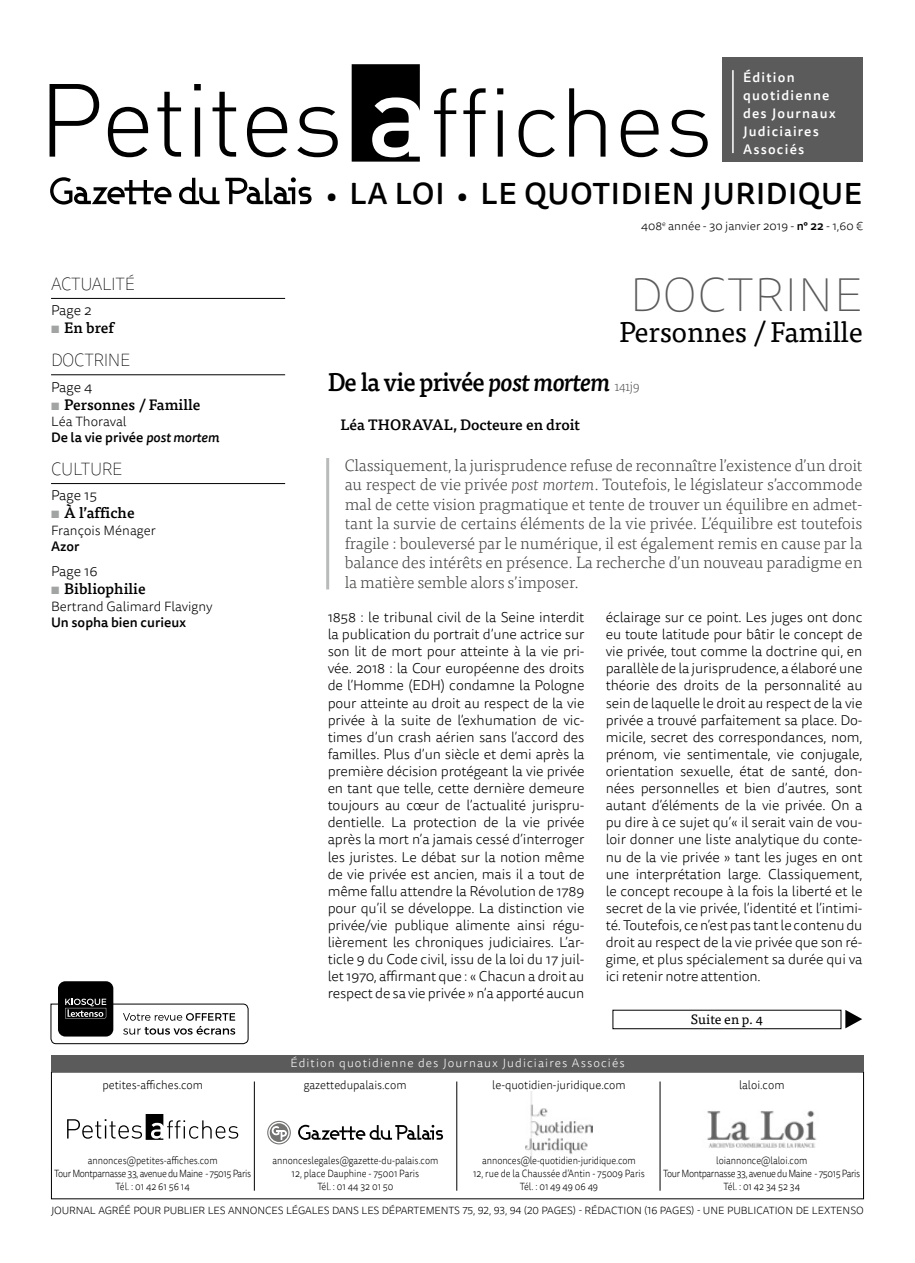
<style>
.page{position:relative;width:915px;height:1263px;background:#fff}
.page>*{position:absolute;margin:0;border:0;box-sizing:border-box;transform-origin:0 0}
.t1{font:100 48px "Tisa Sans OT";letter-spacing:.01em;color:#5b5b5b}
.t2{font:500 30px "Tisa Sans OT";letter-spacing:.02em;color:#000}
.t3{font:28.5px "Tisa OT";letter-spacing:-.01em;color:#000}
.t4{font:500 25.5px "Tisa OT";letter-spacing:-.03em;color:#000;scale:.95 1}
.t5{font:100 18px "Tisa Sans OT";letter-spacing:-.02em;color:#000;scale:.95 1}
.t6{font:300 16.5px/19.5px "Tisa OT";letter-spacing:-.01em;color:#444443;text-align:justify}
.t7{font:500 15px "Tisa OT";color:#000}
.t8{font:300 14.25px/17.1px "Tisa Sans OT";letter-spacing:-.01em;color:#000;text-align:justify}
.t9{font:500 13.5px/16.2px "Tisa Sans OT";color:#000}
.t10{font:500 13.5px/18px "Tisa Sans OT";letter-spacing:.09em;color:#fff}
.t11{font:300 13.5px "Tisa Sans OT";color:#000}
.t12{font:13.5px "Tisa OT";color:#000}
.t13{font:300 12px "Tisa Sans OT";color:#000;scale:.95 1}
.t14{font:300 12px "Tisa Sans OT";letter-spacing:.09em;color:#fff}
.t15{font:300 12px "Tisa Sans OT";color:#000}
.t16{font:300 10.5px/12.6px "Tisa Sans OT";letter-spacing:-.04em;color:#000;text-align:center;scale:.88 1}
.t17{font:300 10.5px/12.6px "Tisa Sans OT";letter-spacing:-.01em;color:#000;text-align:center;scale:.88 1}
.t18{font:300 10.5px "Tisa Sans OT";letter-spacing:-.01em;color:#000}
.s1{font-size:27px}
.s2{font-weight:700;color:#a2a3a3}
.s3{font-weight:300}
.s4{font-style:italic}
.s5{font-weight:500}
.s6{font-weight:300;font-size:13.5px;color:#5b5b5b}
</style>
<div class="page">
<div style="left:721px;top:58px;width:140px;height:104px;background:#5b5b5b"></div>
<hr style="left:732px;top:70px;width:1px;height:83px;background:#fff">
<svg style="left:50px;top:84px;width:49px;height:73px"></svg>
<svg style="left:108px;top:107px;width:40px;height:50px"></svg>
<svg style="left:157px;top:92px;width:24px;height:65px"></svg>
<svg style="left:194px;top:84px;width:7px;height:73px"></svg>
<svg style="left:212px;top:92px;width:24px;height:65px"></svg>
<svg style="left:247px;top:107px;width:40px;height:50px"></svg>
<svg style="left:297px;top:107px;width:40px;height:50px"></svg>
<svg style="left:351px;top:64px;width:68px;height:98px"></svg>
<svg style="left:434px;top:88px;width:22px;height:69px"></svg>
<svg style="left:463px;top:88px;width:22px;height:69px"></svg>
<svg style="left:497px;top:88px;width:6px;height:69px"></svg>
<svg style="left:518px;top:110px;width:36px;height:47px"></svg>
<svg style="left:569px;top:88px;width:36px;height:69px"></svg>
<svg style="left:620px;top:110px;width:38px;height:47px"></svg>
<svg style="left:669px;top:110px;width:38px;height:47px"></svg>
<svg style="left:50px;top:177px;width:121px;height:28px"></svg>
<svg style="left:179px;top:178px;width:40px;height:26px"></svg>
<svg style="left:225px;top:177px;width:86px;height:27px"></svg>
<img style="left:525px;top:1091px;width:67px;height:65px">
<svg style="left:67px;top:1114px;width:171px;height:26px"></svg>
<img style="left:707px;top:1110px;width:110px;height:38px">
<hr style="left:659px;top:1081px;width:1px;height:110px;background:#000">
<hr style="left:456px;top:1081px;width:1px;height:110px;background:#000">
<hr style="left:254px;top:1081px;width:1px;height:110px;background:#000">
<svg style="left:269px;top:1123px;width:19px;height:19px"></svg>
<svg style="left:298px;top:1125px;width:145px;height:15px"></svg>
<svg style="left:271px;top:1126px;width:16px;height:14px"></svg>
<div style="left:267px;top:1121px;width:24px;height:23px;border:1px solid #747473;border-radius:50%"></div>
<div style="left:51px;top:1055px;width:812px;height:16px;background:#5b5b5b"></div>
<div style="left:58px;top:981px;width:55px;height:55px;background:#000;border-radius:7px"></div>
<svg style="left:50px;top:999px;width:199px;height:45px"></svg>
<div style="left:612px;top:1010px;width:229px;height:19px;border:1px solid #000"></div>
<svg style="left:845px;top:1010px;width:16px;height:18px"></svg>
<hr style="left:51px;top:298px;width:234px;height:1px;background:#000">
<hr style="left:51px;top:374px;width:234px;height:1px;background:#000">
<hr style="left:51px;top:483px;width:234px;height:1px;background:#000">
<hr style="left:326px;top:458px;width:3px;height:131px;background:#b9baba">
<p class="t10" style="left:742px;top:69px;width:94px">Édition quotidienne des Journaux<br>Judiciaires<br>Associés</p>
<h2 class="t2" style="left:326px;top:175px;width:537px"><span class="s1">•</span> LA LOI <span class="s1">•</span> LE QUOTIDIEN JURIDIQUE</h2>
<p class="t5" style="left:51px;top:273px;width:90px">ACTUALITÉ</p>
<p class="t8" style="left:51px;top:303px;width:42px">Page 2</p>
<p class="t7" style="left:51px;top:319px;width:64px"><span class="s2">▪</span> En bref</p>
<p class="t5" style="left:51px;top:349px;width:23px">DOCTRINE</p>
<p class="t8" style="left:51px;top:379px;width:43px">Page 4</p>
<p class="t7" style="left:51px;top:395px;width:151px"><span class="s2">▪</span> Personnes / Famille</p>
<p class="t9" style="left:51px;top:414px;width:169px"><span class="s3">Léa Thoraval<br></span>De la vie privée <span class="s4">post mortem</span></p>
<p class="t5" style="left:51px;top:458px;width:64px">CULTURE</p>
<p class="t8" style="left:51px;top:488px;width:47px">Page 15</p>
<p class="t7" style="left:51px;top:504px;width:85px"><span class="s2">▪</span> À l’affiche</p>
<p class="t11" style="left:51px;top:522px;width:106px">François Ménager</p>
<p class="t9" style="left:51px;top:539px;width:30px">Azor</p>
<p class="t8" style="left:51px;top:564px;width:48px">Page 16</p>
<p class="t7" style="left:51px;top:580px;width:96px"><span class="s2">▪</span> Bibliophilie</p>
<p class="t11" style="left:51px;top:598px;width:163px">Bertrand Galimard Flavigny</p>
<p class="t9" style="left:51px;top:615px;width:137px">Un sopha bien curieux</p>
<p class="t13" style="left:102px;top:1077px;width:107px">petites-affiches.com</p>
<p class="t15" style="left:641px;top:219px;width:223px">408<sup>e</sup> année - 30 janvier 2019 - <span class="s5">n° 22</span> - 1,60 €</p>
<h1 class="t1" style="left:629px;top:267px;width:234px">DOCTRINE</h1>
<h3 class="t3" style="left:619px;top:315px;width:245px">Personnes / Famille</h3>
<h3 class="t4" style="left:327px;top:366px;width:330px">De la vie privée <span class="s4">post mortem</span> <span class="s6">141j9</span></h3>
<p class="t7" style="left:340px;top:416px;width:241px">Léa THORAVAL, Docteure en droit</p>
<p class="t6" style="left:344px;top:456px;width:519px">Classiquement, la jurisprudence refuse de reconnaître l’existence d’un droit au respect de vie privée <span class="s4">post mortem</span>. Toutefois, le législateur s’accommode mal de cette vision pragmatique et tente de trouver un équilibre en admet&shy;tant la survie de certains éléments de la vie privée. L’équilibre est toutefois fragile : bouleversé par le numérique, il est également remis en cause par la balance des intérêts en présence. La recherche d’un nouveau paradigme en la matière semble alors s’imposer.</p>
<p class="t8" style="left:327px;top:609px;width:258px">1858 : le tribunal civil de la Seine interdit la publication du portrait d’une actrice sur son lit de mort pour atteinte à la vie pri&shy;vée. 2018 : la Cour européenne des droits de l’Homme (EDH) condamne la Pologne pour atteinte au droit au respect de la vie privée à la suite de l’exhumation de vic&shy;times d’un crash aérien sans l’accord des familles. Plus d’un siècle et demi après la première décision protégeant la vie privée en tant que telle, cette dernière demeure toujours au cœur de l’actualité jurispru&shy;dentielle. La protection de la vie privée après la mort n’a jamais cessé d’interroger les juristes. Le débat sur la notion même de vie privée est ancien, mais il a tout de même fallu attendre la Révolution de 1789 pour qu’il se développe. La distinction vie privée/vie publique alimente ainsi régu&shy;lièrement les chroniques judiciaires. L’ar&shy;ticle 9 du Code civil, issu de la loi du 17 juil&shy;let 1970, affirmant que : « Chacun a droit au respect de sa vie privée » n’a apporté aucun</p>
<p class="t8" style="left:605px;top:609px;width:258px">éclairage sur ce point. Les juges ont donc eu toute latitude pour bâtir le concept de vie privée, tout comme la doctrine qui, en parallèle de la jurisprudence, a élaboré une théorie des droits de la personnalité au sein de laquelle le droit au respect de la vie privée a trouvé parfaitement sa place. Do&shy;micile, secret des correspondances, nom, prénom, vie sentimentale, vie conjugale, orientation sexuelle, état de santé, don&shy;nées personnelles et bien d’autres, sont autant d’éléments de la vie privée. On a pu dire à ce sujet qu’« il serait vain de vou&shy;loir donner une liste analytique du conte&shy;nu de la vie privée » tant les juges en ont une interprétation large. Classiquement, le concept recoupe à la fois la liberté et le secret de la vie privée, l’identité et l’intimi&shy;té. Toutefois, ce n’est pas tant le contenu du droit au respect de la vie privée que son ré&shy;gime, et plus spécialement sa durée qui va ici retenir notre attention.</p>
<p class="t14" style="left:290px;top:1055px;width:335px">Édition quotidienne des Journaux Judiciaires Associés</p>
<p class="t12" style="left:690px;top:1012px;width:73px">Suite en p. 4</p>
<p class="t13" style="left:303px;top:1077px;width:110px">gazettedupalais.com</p>
<p class="t13" style="left:492px;top:1077px;width:142px">le-quotidien-juridique.com</p>
<p class="t13" style="left:738px;top:1077px;width:49px">laloi.com</p>
<p class="t16" style="left:54px;top:1155px;width:225px">annonces@petites-affiches.com<br>Tour Montparnasse 33, avenue du Maine - 75015 Paris<br>Tél. : 01 42 61 56 14</p>
<p class="t17" style="left:272px;top:1155px;width:190px">annonceslegales@gazette-du-palais.com<br>12, place Dauphine - 75001 Paris<br>Tél. : 01 44 32 01 50</p>
<p class="t17" style="left:473px;top:1155px;width:197px">annonces@le-quotidien-juridique.com<br>12, rue de la Chaussée d’Antin - 75009 Paris<br>Tél. : 01 49 49 06 49</p>
<p class="t16" style="left:663px;top:1155px;width:225px">loiannonce@laloi.com<br>Tour Montparnasse 33, avenue du Maine - 75015 Paris<br>Tél. : 01 42 34 52 34</p>
<p class="t18" style="left:51px;top:1204px;width:814px">JOURNAL AGRÉÉ POUR PUBLIER LES ANNONCES LÉGALES DANS LES DÉPARTEMENTS 75, 92, 93, 94 (20 PAGES) - RÉDACTION (16 PAGES) - UNE PUBLICATION DE LEXTENSO</p>
</div>
